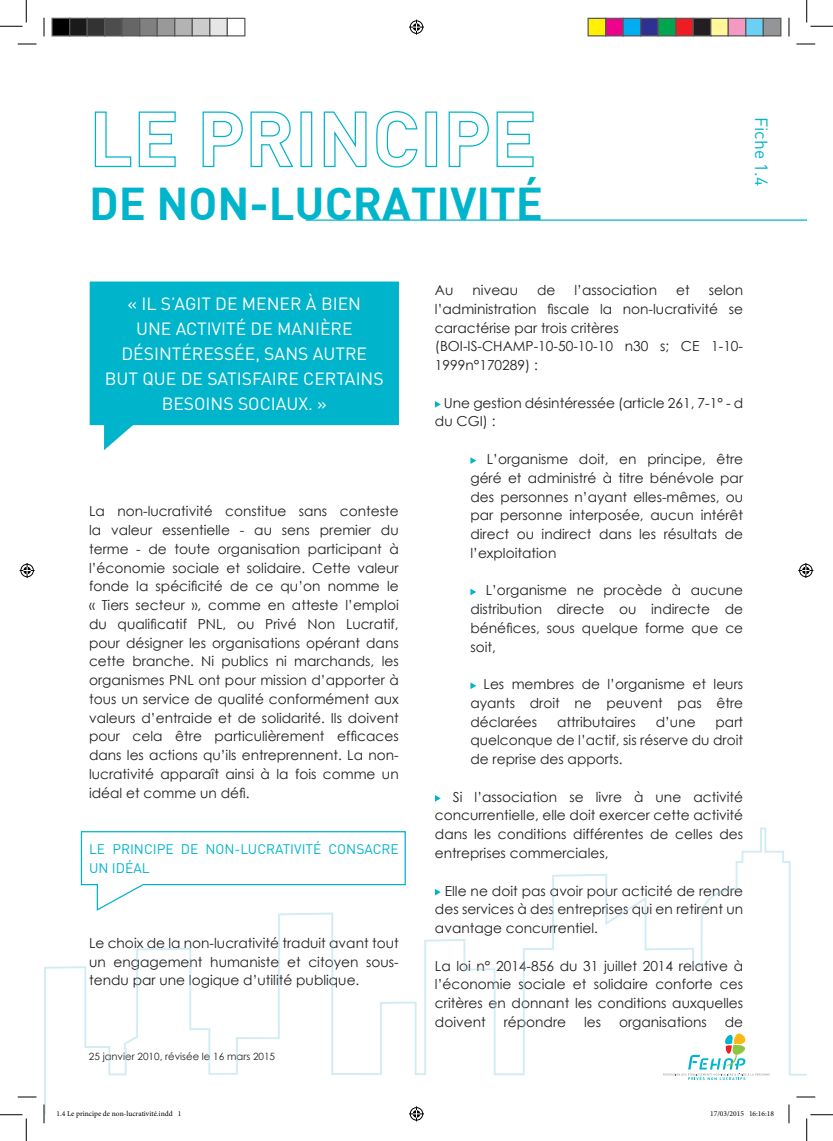
<style>
.page{position:relative;width:833px;height:1141px;background:#fff}
.page>*{position:absolute;margin:0;border:0;box-sizing:border-box;transform-origin:0 0}
.t1{font:45px "DIN Bold";color:#00b5cb}
.t2{font:17.5px/25px "DIN";color:#fff;text-align:center}
.t3{font:17.5px "DIN";color:#00b5cb}
.t4{font:13.75px/18.8px "Century Gothic";color:#231f20;text-align:justify}
.t5{font:13.75px/18.8px "Century Gothic";color:#465256;text-align:justify}
.t6{font:13.75px/18.8px "DIN";color:#00b5cb}
.t7{font:10px "Century Gothic";color:#465256}
.t8{font:7.5px "Minion Pro";color:#000}
</style>
<div class="page">
<svg style="left:94px;top:111px;width:38px;height:57px"></svg>
<svg style="left:138px;top:111px;width:38px;height:57px"></svg>
<svg style="left:202px;top:111px;width:41px;height:57px"></svg>
<svg style="left:250px;top:111px;width:44px;height:57px"></svg>
<div style="left:300px;top:111px;width:12px;height:56px;border:1px solid #00b5cb"></div>
<svg style="left:323px;top:111px;width:44px;height:57px"></svg>
<svg style="left:376px;top:111px;width:42px;height:57px"></svg>
<div style="left:425px;top:111px;width:12px;height:56px;border:1px solid #00b5cb"></div>
<svg style="left:448px;top:111px;width:41px;height:57px"></svg>
<svg style="left:496px;top:111px;width:38px;height:57px"></svg>
<svg style="left:435px;top:401px;width:5px;height:6px"></svg>
<svg style="left:470px;top:457px;width:6px;height:7px"></svg>
<svg style="left:470px;top:588px;width:6px;height:7px"></svg>
<svg style="left:470px;top:682px;width:6px;height:7px"></svg>
<svg style="left:435px;top:795px;width:5px;height:6px"></svg>
<svg style="left:44px;top:827px;width:762px;height:287px"></svg>
<svg style="left:552px;top:884px;width:185px;height:32px"></svg>
<svg style="left:236px;top:912px;width:259px;height:10px"></svg>
<svg style="left:108px;top:922px;width:661px;height:157px"></svg>
<hr style="left:305px;top:219px;width:501px;height:2px;background:#00b5cb">
<div style="left:90px;top:281px;width:308px;height:144px;background:#00b5cb"></div>
<svg style="left:104px;top:423px;width:31px;height:27px"></svg>
<svg style="left:80px;top:830px;width:326px;height:81px"></svg>
<svg style="left:18px;top:43px;width:18px;height:2px"></svg>
<svg style="left:796px;top:43px;width:18px;height:2px"></svg>
<svg style="left:18px;top:1096px;width:18px;height:1px"></svg>
<svg style="left:796px;top:1096px;width:18px;height:1px"></svg>
<svg style="left:43px;top:18px;width:2px;height:18px"></svg>
<svg style="left:43px;top:1104px;width:2px;height:19px"></svg>
<svg style="left:788px;top:18px;width:1px;height:18px"></svg>
<svg style="left:787px;top:1104px;width:2px;height:19px"></svg>
<svg style="left:0;top:0;width:27px;height:27px"></svg>
<svg style="left:0;top:1114px;width:27px;height:26px"></svg>
<svg style="left:806px;top:0;width:26px;height:27px"></svg>
<svg style="left:806px;top:1114px;width:26px;height:26px"></svg>
<svg style="left:409px;top:20px;width:15px;height:15px"></svg>
<svg style="left:409px;top:1106px;width:15px;height:15px"></svg>
<svg style="left:20px;top:563px;width:15px;height:15px"></svg>
<svg style="left:798px;top:563px;width:14px;height:15px"></svg>
<div style="left:52px;top:18px;width:18px;height:18px;background:#000"></div>
<div style="left:51px;top:18px;width:19px;height:18px;border:1px solid #595959"></div>
<div style="left:70px;top:18px;width:17px;height:18px;background:#1a1a1a"></div>
<div style="left:69px;top:18px;width:19px;height:18px;border:1px solid #595959"></div>
<div style="left:87px;top:18px;width:18px;height:18px;background:#333"></div>
<div style="left:86px;top:18px;width:19px;height:18px;border:1px solid #595959"></div>
<div style="left:105px;top:18px;width:17px;height:18px;background:#4d4d4d"></div>
<div style="left:104px;top:18px;width:19px;height:18px;border:1px solid #595959"></div>
<div style="left:122px;top:18px;width:18px;height:18px;background:#666"></div>
<div style="left:121px;top:18px;width:19px;height:18px;border:1px solid #595959"></div>
<div style="left:140px;top:18px;width:17px;height:18px;background:#808080"></div>
<div style="left:139px;top:18px;width:19px;height:18px;border:1px solid #595959"></div>
<div style="left:157px;top:18px;width:18px;height:18px;background:#999"></div>
<div style="left:156px;top:18px;width:19px;height:18px;border:1px solid #595959"></div>
<div style="left:175px;top:18px;width:17px;height:18px;background:#b3b3b3"></div>
<div style="left:174px;top:18px;width:19px;height:18px;border:1px solid #595959"></div>
<div style="left:192px;top:18px;width:18px;height:18px;background:#ccc"></div>
<div style="left:191px;top:18px;width:19px;height:18px;border:1px solid #595959"></div>
<div style="left:210px;top:18px;width:17px;height:18px;background:#e6e6e6"></div>
<div style="left:209px;top:18px;width:19px;height:18px;border:1px solid #595959"></div>
<div style="left:226px;top:18px;width:19px;height:18px;border:1px solid #595959"></div>
<div style="left:587px;top:18px;width:18px;height:18px;background:#fff101"></div>
<div style="left:587px;top:18px;width:19px;height:18px;border:1px solid #595959"></div>
<div style="left:605px;top:18px;width:17px;height:18px;background:#ed028c"></div>
<div style="left:604px;top:18px;width:19px;height:18px;border:1px solid #595959"></div>
<div style="left:622px;top:18px;width:18px;height:18px;background:#00aeef"></div>
<div style="left:622px;top:18px;width:19px;height:18px;border:1px solid #595959"></div>
<div style="left:640px;top:18px;width:17px;height:18px;background:#2e3092"></div>
<div style="left:639px;top:18px;width:19px;height:18px;border:1px solid #595959"></div>
<div style="left:657px;top:18px;width:18px;height:18px;background:#00a54f"></div>
<div style="left:657px;top:18px;width:19px;height:18px;border:1px solid #595959"></div>
<div style="left:675px;top:18px;width:17px;height:18px;background:#ee1d23"></div>
<div style="left:674px;top:18px;width:19px;height:18px;border:1px solid #595959"></div>
<div style="left:692px;top:18px;width:18px;height:18px;background:#231f20"></div>
<div style="left:692px;top:18px;width:19px;height:18px;border:1px solid #595959"></div>
<div style="left:710px;top:18px;width:17px;height:18px;background:#fff79a"></div>
<div style="left:709px;top:18px;width:19px;height:18px;border:1px solid #595959"></div>
<div style="left:727px;top:18px;width:18px;height:18px;background:#f499c2"></div>
<div style="left:727px;top:18px;width:19px;height:18px;border:1px solid #595959"></div>
<div style="left:745px;top:18px;width:17px;height:18px;background:#6bcff6"></div>
<div style="left:744px;top:18px;width:19px;height:18px;border:1px solid #595959"></div>
<div style="left:762px;top:18px;width:18px;height:18px;background:#939598"></div>
<div style="left:762px;top:18px;width:19px;height:18px;border:1px solid #595959"></div>
<svg style="left:57px;top:1109px;width:124px;height:5px"></svg>
<svg style="left:710px;top:1109px;width:33px;height:5px"></svg>
<svg style="left:749px;top:1110px;width:24px;height:4px"></svg>
<h1 class="t1" style="left:89px;top:175px;width:455px">DE NON-LUCRATIVITÉ</h1>
<p class="t3" style="left:771px;top:117px;width:71px;rotate:90deg">Fiche 1.4</p>
<p class="t2" style="left:105px;top:290px;width:280px">« IL S’AGIT DE MENER À BIEN<br>UNE ACTIVITÉ DE MANIÈRE<br>DÉSINTÉRESSÉE, SANS AUTRE<br>BUT QUE DE SATISFAIRE CERTAINS<br>BESOINS SOCIAUX. »</p>
<p class="t4" style="left:89px;top:501px;width:311px">La non-lucrativité constitue sans conteste la valeur essentielle - au sens premier du terme - de toute organisation participant à l’économie sociale et solidaire. Cette valeur fonde la spécificité de ce qu’on nomme le « Tiers secteur », comme en atteste l’emploi du qualificatif PNL, ou Privé Non Lucratif, pour désigner les organisations opérant dans cette branche. Ni publics ni marchands, les organismes PNL ont pour mission d’apporter à tous un service de qualité conformément aux valeurs d’entraide et de solidarité. Ils doivent pour cela être particulièrement efficaces dans les actions qu’ils entreprennent. La non&shy;lucrativité apparaît ainsi à la fois comme un idéal et comme un défi.</p>
<p class="t6" style="left:89px;top:839px;width:311px">LE PRINCIPE DE NON-LUCRATIVITÉ CONSACRE<br>UN IDÉAL</p>
<p class="t5" style="left:89px;top:933px;width:311px">Le choix de la non-lucrativité traduit avant tout un engagement humaniste et citoyen sous&shy;tendu par une logique d’utilité publique.</p>
<p class="t7" style="left:89px;top:1049px;width:188px">25 janvier 2010, révisée le 16 mars 2015</p>
<p class="t4" style="left:434px;top:280px;width:20px">Au</p>
<p class="t4" style="left:472px;top:280px;width:47px">niveau</p>
<p class="t4" style="left:536px;top:280px;width:20px">de</p>
<p class="t4" style="left:574px;top:280px;width:84px">l’association</p>
<p class="t4" style="left:675px;top:280px;width:15px">et</p>
<p class="t4" style="left:434px;top:280px;width:309px;text-align:left;text-indent:273px">selon l’administration fiscale la non-lucrativité se caractérise par trois critères (BOI-IS-CHAMP-10-50-10-10 n30 s; CE 1-10-<br>1999n°170289) :</p>
<p class="t4" style="left:434px;top:393px;width:309px;text-indent:9px">Une gestion désintéressée (article 261, 7-1° - d du CGI) :</p>
<p class="t4" style="left:470px;top:449px;width:274px;text-indent:16px">L’organisme doit, en principe, être géré et administré à titre bénévole par des personnes n’ayant elles-mêmes, ou par personne interposée, aucun intérêt direct ou indirect dans les résultats de l’exploitation</p>
<p class="t4" style="left:470px;top:580px;width:274px;text-indent:15px">L’organisme ne procède à aucune distribution directe ou indirecte de bénéfices, sous quelque forme que ce soit,</p>
<p class="t4" style="left:470px;top:674px;width:274px;text-indent:13px">Les membres de l’organisme et leurs ayants droit ne peuvent pas être déclarées</p>
<p class="t4" style="left:557px;top:712px;width:80px">attributaires</p>
<p class="t4" style="left:655px;top:712px;width:41px">d’une</p>
<p class="t4" style="left:470px;top:712px;width:274px;text-indent:245px">part quelconque de l’actif, sis réserve du droit de reprise des apports.</p>
<p class="t4" style="left:434px;top:787px;width:309px;text-indent:18px">Si l’association se livre à une activité concurrentielle, elle doit exercer cette activité dans les conditions différentes de celles des entreprises commerciales,</p>
<p class="t5" style="left:434px;top:880px;width:309px;text-indent:10px">Elle ne doit pas avoir pour acticité de rendre des services à des entreprises qui en retirent un avantage concurrentiel.</p>
<p class="t5" style="left:434px;top:955px;width:309px">La loi n° 2014-856 du 31 juillet 2014 relative à</p>
<p class="t5" style="left:434px;top:974px;width:309px">l’économie sociale et solidaire conforte ces critères en donnant les conditions auxquelles doivent</p>
<p class="t5" style="left:503px;top:1012px;width:64px">répondre</p>
<p class="t5" style="left:583px;top:1012px;width:19px">les</p>
<p class="t5" style="left:618px;top:1012px;width:89px">organisations</p>
<p class="t5" style="left:724px;top:1012px;width:20px">de</p>
<p class="t8" style="left:56px;top:1108px;width:126px">1.4 Le principe de non-lucrativité.indd 1</p>
<p class="t8" style="left:709px;top:1108px;width:65px">17/03/2015 16:16:18</p>
</div>
